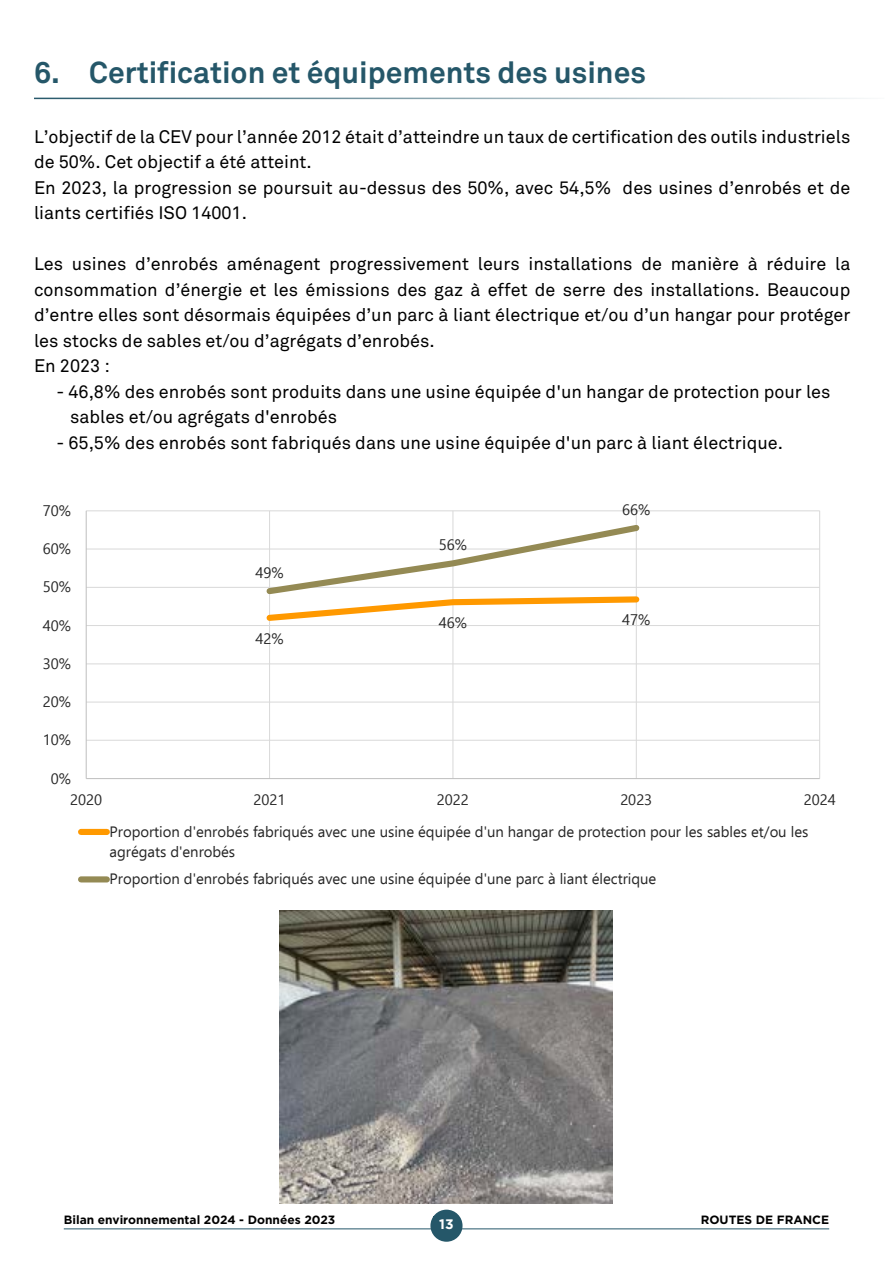
<style>
.page{position:relative;width:893px;height:1263px;background:#fff}
.page>*{position:absolute;margin:0;border:0;box-sizing:border-box;transform-origin:0 0}
.t1{font:700 30px "Akkurat";color:#255769}
.t2{font:18px/25.5px "Akkurat";color:#000}
.t3{font:15px/31.5px "Ebrima";color:#262626}
.t4{font:700 13.8px "Gotham";color:#fff}
.t5{font:700 12px "Gotham";color:#000}
</style>
<div class="page">
<hr style="left:64px;top:1228px;width:765px;height:1px;background:#255769">
<div style="left:430px;top:1209px;width:32px;height:33px;background:#255769;border-radius:50%"></div>
<hr style="left:34px;top:98px;width:850px;height:1px;background:#255769">
<img style="left:280px;top:911px;width:332px;height:292px">
<hr style="left:86px;top:740px;width:734px;height:1px;background:#d9d9d9">
<hr style="left:86px;top:701px;width:734px;height:1px;background:#d9d9d9">
<hr style="left:86px;top:663px;width:734px;height:1px;background:#d9d9d9">
<hr style="left:86px;top:625px;width:734px;height:1px;background:#d9d9d9">
<hr style="left:86px;top:587px;width:734px;height:1px;background:#d9d9d9">
<hr style="left:86px;top:548px;width:734px;height:1px;background:#d9d9d9">
<hr style="left:86px;top:510px;width:734px;height:1px;background:#d9d9d9">
<hr style="left:269px;top:511px;width:1px;height:267px;background:#d9d9d9">
<hr style="left:452px;top:511px;width:1px;height:267px;background:#d9d9d9">
<hr style="left:636px;top:511px;width:1px;height:267px;background:#d9d9d9">
<hr style="left:819px;top:511px;width:1px;height:267px;background:#d9d9d9">
<hr style="left:86px;top:511px;width:1px;height:267px;background:#bfbfbf">
<hr style="left:86px;top:778px;width:734px;height:1px;background:#bfbfbf">
<svg style="left:263px;top:521px;width:380px;height:103px"></svg>
<div style="left:81px;top:829px;width:26px;height:6px;background:#f90"></div>
<div style="left:81px;top:876px;width:26px;height:6px;background:#948a54"></div>
<h1 class="t1" style="left:34px;top:53px;width:613px">6. Certification et équipements des usines</h1>
<p class="t2" style="left:34px;top:124px;width:818px">L’objectif de la CEV pour l’année 2012 était d’atteindre un taux de certification des outils industriels de 50%. Cet objectif a été atteint.<br>En 2023, la progression se poursuit au-dessus des 50%, avec 54,5% des usines d’enrobés et de liants certifiés ISO 14001.</p>
<p class="t2" style="left:34px;top:252px;width:818px">Les usines d’enrobés aménagent progressivement leurs installations de manière à réduire la consommation d’énergie et les émissions des gaz à effet de serre des installations. Beaucoup d’entre elles sont désormais équipées d’un parc à liant électrique et/ou d’un hangar pour protéger les stocks de sables et/ou d’agrégats d’enrobés.<br>En 2023 :</p>
<p class="t2" style="left:70px;top:379px;width:762px;text-indent:-14px">- 46,8% des enrobés sont produits dans une usine équipée d'un hangar de protection pour les sables et/ou agrégats d'enrobés</p>
<p class="t2" style="left:57px;top:430px;width:728px">- 65,5% des enrobés sont fabriqués dans une usine équipée d'un parc à liant électrique.</p>
<p class="t3" style="left:43px;top:494px;width:30px">70%</p>
<p class="t3" style="left:43px;top:532px;width:30px">60%</p>
<p class="t3" style="left:43px;top:571px;width:30px">50%</p>
<p class="t3" style="left:43px;top:609px;width:30px">40%</p>
<p class="t3" style="left:43px;top:647px;width:30px">30%</p>
<p class="t3" style="left:43px;top:685px;width:30px">20%</p>
<p class="t3" style="left:43px;top:724px;width:30px">10%</p>
<p class="t3" style="left:51px;top:762px;width:22px">0%</p>
<p class="t3" style="left:255px;top:556px;width:30px">49%</p>
<p class="t3" style="left:255px;top:622px;width:30px">42%</p>
<p class="t3" style="left:439px;top:528px;width:30px">56%</p>
<p class="t3" style="left:622px;top:493px;width:30px">66%</p>
<p class="t3" style="left:439px;top:607px;width:30px">46%</p>
<p class="t3" style="left:622px;top:604px;width:30px">47%</p>
<p class="t3" style="left:70px;top:784px;width:33px">2020</p>
<p class="t3" style="left:254px;top:784px;width:33px">2021</p>
<p class="t3" style="left:437px;top:784px;width:33px">2022</p>
<p class="t3" style="left:620px;top:784px;width:33px">2023</p>
<p class="t3" style="left:110px;top:784px;width:728px;text-indent:694px">2024<br>Proportion d'enrobés fabriqués avec une usine équipée d'un hangar de protection pour les sables et/ou les</p>
<p class="t3" style="left:110px;top:838px;width:548px;line-height:27.3px">agrégats d'enrobés<br>Proportion d'enrobés fabriqués avec une usine équipée d'une parc à liant électrique</p>
<p class="t5" style="left:64px;top:1212px;width:273px">Bilan environnemental 2024 - Données 2023</p>
<p class="t4" style="left:439px;top:1216px;width:16px">13</p>
<p class="t5" style="left:701px;top:1212px;width:130px">ROUTES DE FRANCE</p>
</div>
